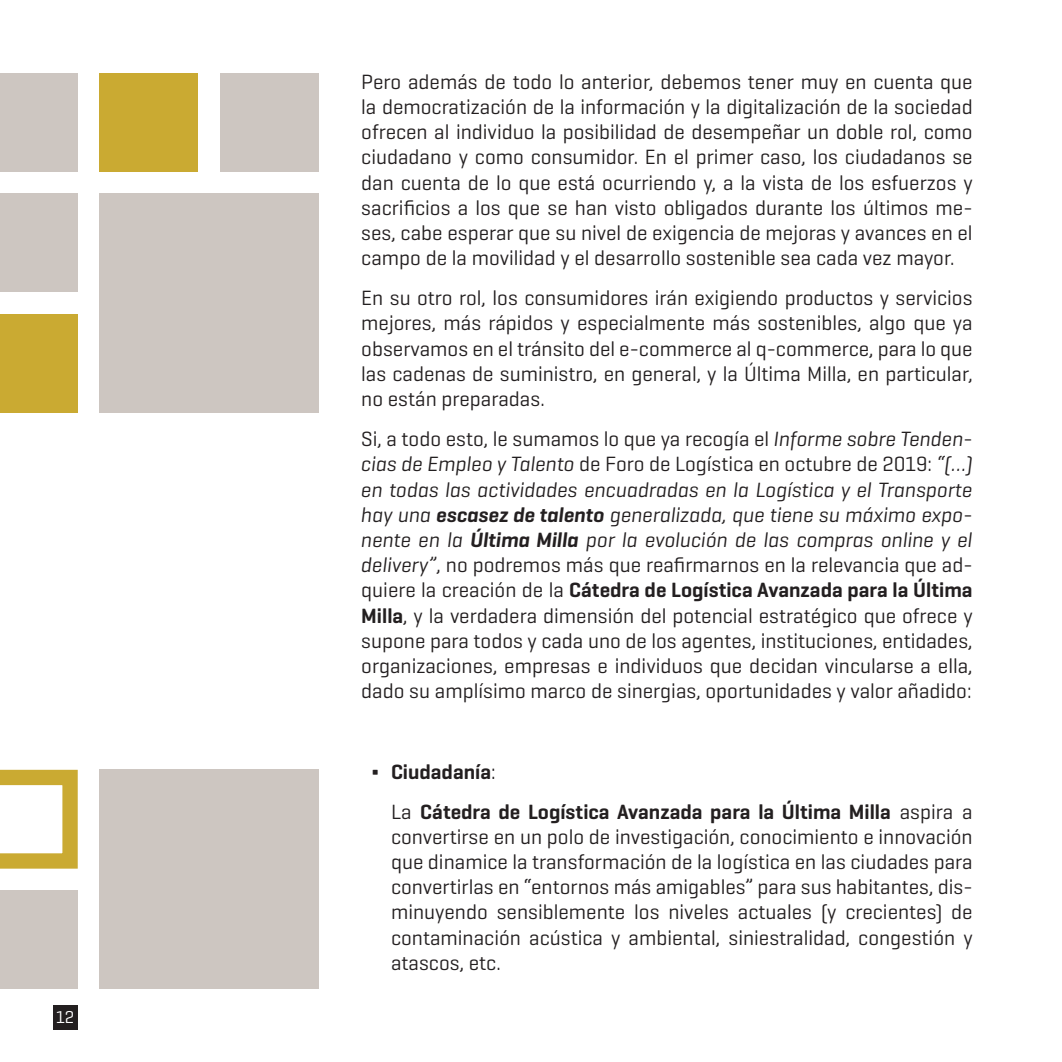
<style>
.page{position:relative;width:1062px;height:1062px;background:#fff}
.page>*{position:absolute;margin:0;border:0;box-sizing:border-box;transform-origin:0 0}
.t1{font:21px/25.2px "Geogrotesque";color:#231f20;text-align:justify}
.t2{font:600 21px/40.1px "Geogrotesque";color:#231f20}
.t3{font:17.5px "Geogrotesque";color:#fff}
.s1{font-style:italic}
.s2{font-weight:600;font-style:italic}
.s3{font-weight:600}
.s4{font-weight:400}
</style>
<div class="page">
<div style="left:53px;top:1005px;width:25px;height:25px;background:#231f20"></div>
<div style="left:99px;top:770px;width:219px;height:219px;background:#cdc6c1"></div>
<div style="left:99px;top:193px;width:219px;height:219px;background:#cdc6c1"></div>
<svg style="left:0;top:770px;width:78px;height:98px"></svg>
<div style="left:0;top:193px;width:78px;height:99px;background:#cdc6c1"></div>
<div style="left:0;top:890px;width:78px;height:99px;background:#cdc6c1"></div>
<div style="left:0;top:314px;width:78px;height:98px;background:#caaa32"></div>
<div style="left:0;top:73px;width:78px;height:99px;background:#cdc6c1"></div>
<div style="left:99px;top:73px;width:99px;height:99px;background:#caaa32"></div>
<div style="left:220px;top:73px;width:98px;height:99px;background:#cdc6c1"></div>
<p class="t3" style="left:56px;top:1006px;width:20px">12</p>
<p class="t1" style="left:361px;top:68px;width:613px">Pero además de todo lo anterior, debemos tener muy en cuenta que la democratización de la información y la digitalización de la sociedad ofrecen al individuo la posibilidad de desempeñar un doble rol, como ciudadano y como consumidor. En el primer caso, los ciudadanos se dan cuenta de lo que está ocurriendo y, a la vista de los esfuerzos y sacrificios a los que se han visto obligados durante los últimos me&shy;ses, cabe esperar que su nivel de exigencia de mejoras y avances en el campo de la movilidad y el desarrollo sostenible sea cada vez mayor.</p>
<p class="t1" style="left:361px;top:285px;width:613px">En su otro rol, los consumidores irán exigiendo productos y servicios mejores, más rápidos y especialmente más sostenibles, algo que ya observamos en el tránsito del e-commerce al q-commerce, para lo que las cadenas de suministro, en general, y la Última Milla, en particular, no están preparadas.</p>
<p class="t1" style="left:361px;top:426px;width:613px">Si, a todo esto, le sumamos lo que ya recogía el <span class="s1">Informe sobre Tenden&shy;cias de Empleo y Talento</span> de Foro de Logística en octubre de 2019: <span class="s1">“(…) en todas las actividades encuadradas en la Logística y el Transporte hay una</span> <span class="s2">escasez de talento</span> <span class="s1">generalizada, que tiene su máximo expo&shy;nente en la</span> <span class="s2">Última Milla</span> <span class="s1">por la evolución de las compras online y el delivery”</span>, no podremos más que reafirmarnos en la relevancia que ad&shy;quiere la creación de la <span class="s3">Cátedra de Logística Avanzada para la Última Milla</span>, y la verdadera dimensión del potencial estratégico que ofrece y supone para todos y cada uno de los agentes, instituciones, entidades, organizaciones, empresas e individuos que decidan vincularse a ella, dado su amplísimo marco de sinergias, oportunidades y valor añadido:</p>
<p class="t2" style="left:391px;top:751px;width:583px;text-indent:-20px">Δ Ciudadanía<span class="s4">:<br>La</span> Cátedra de Logística Avanzada para la Última Milla <span class="s4">aspira a</span></p>
<p class="t1" style="left:391px;top:823px;width:583px">convertirse en un polo de investigación, conocimiento e innovación que dinamice la transformación de la logística en las ciudades para convertirlas en “entornos más amigables” para sus habitantes, dis&shy;minuyendo sensiblemente los niveles actuales (y crecientes) de contaminación acústica y ambiental, siniestralidad, congestión y atascos, etc.</p>
</div>
